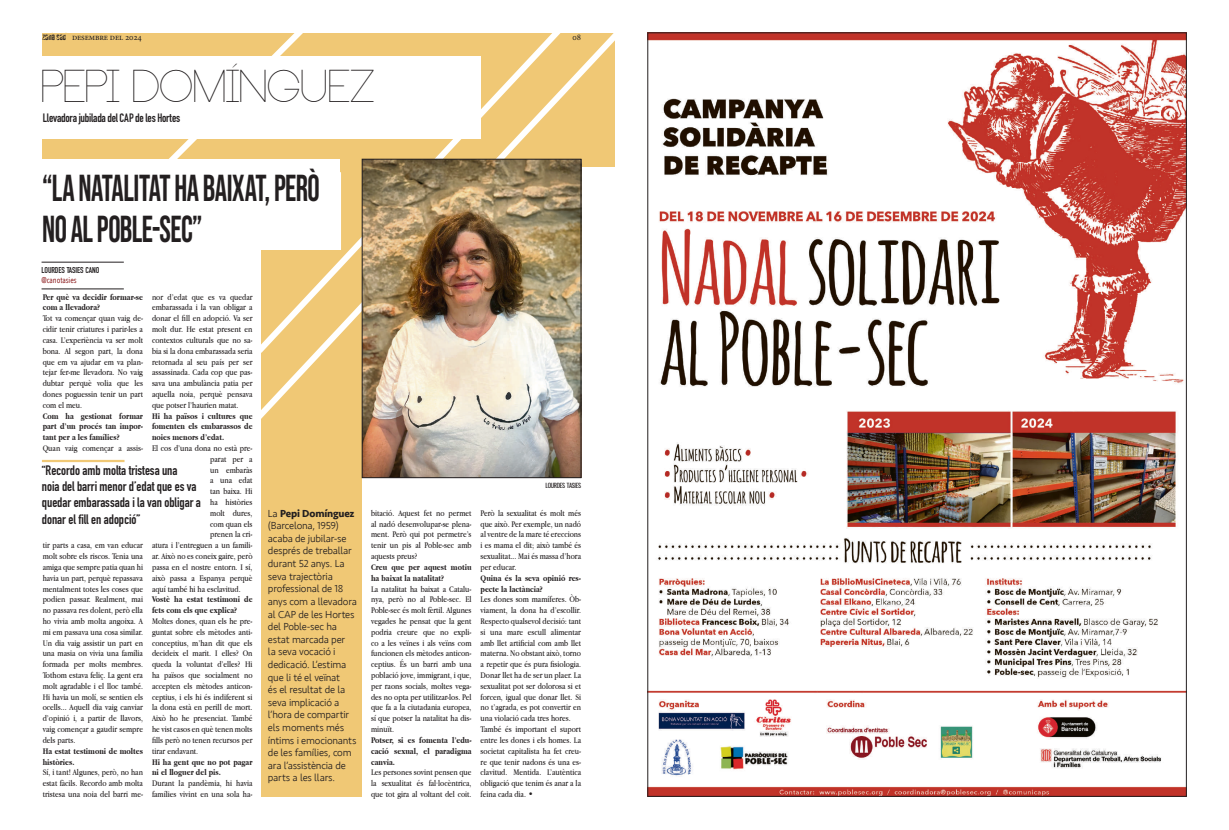
<style>
.page{position:relative;width:1229px;height:830px;background:#fff}
.page>*{position:absolute;margin:0;border:0;box-sizing:border-box;transform-origin:0 0}
.t1{font:100 45px "Neou";letter-spacing:-.06em;color:#231f20}
.t2{font:37.5px/40.5px "Bebas Neue";letter-spacing:-.015em;color:#231f20;scale:.82 1}
.t3{font:700 13.5px/16.2px "DIN Condensed";letter-spacing:-.005em;color:#231f20}
.t4{font:700 12px "DIN Condensed";letter-spacing:-.02em;color:#231f20}
.t5{font:300 10.5px/12.6px "Seravek";letter-spacing:-.02em;color:#231f20}
.t6{font:9px/10.8px "Apple Garamond";color:#231f20;text-align:justify}
.t7{font:700 9px/10.8px "Apple Garamond";color:#231f20}
.t8{font:9px "Minion Pro";letter-spacing:-.02em;color:#231f20}
.t9{font:700 8.4px "DIN Condensed";letter-spacing:-.015em;color:#231f20}
.t10{font:8.25px "Avenir Next Condensed";color:#81080a}
.t11{font:6.3px "Oswald";letter-spacing:-.045em;color:#231f20}
.s1{font-family:"Kenyan Coffee Rg"}
.s2{font-weight:700}
</style>
<div class="page">
<div style="left:42px;top:33px;width:572px;height:134px;background:#f0c875"></div>
<div style="left:262px;top:157px;width:100px;height:639px;background:#f0c875"></div>
<div style="left:0;top:56px;width:481px;height:82px;background:#fff"></div>
<hr style="left:42px;top:459px;width:83px;height:3px;background:#f0c875">
<svg style="left:261px;top:359px;width:387px;height:66px"></svg>
<svg style="left:261px;top:32px;width:419px;height:327px"></svg>
<hr style="left:42px;top:262px;width:82px;height:1px;background:#231f20">
<hr style="left:42px;top:288px;width:82px;height:1px;background:#231f20">
<svg style="left:158px;top:32px;width:196px;height:142px"></svg>
<div style="left:42px;top:159px;width:298px;height:33px;background:#fff"></div>
<div style="left:42px;top:173px;width:298px;height:76px;background:#fff"></div>
<img style="left:364px;top:161px;width:215px;height:314px">
<div style="left:362px;top:159px;width:219px;height:318px;border:1px solid #231f20"></div>
<img style="left:650px;top:35px;width:534px;height:759px">
<p class="t8" style="left:43px;top:31px;width:101px"><span class="s1">zona sec</span> desembre del 2024</p>
<p class="t8" style="left:572px;top:31px;width:10px">08</p>
<h1 class="t1" style="left:43px;top:64px;width:337px">PEPI DOMÍNGUEZ</h1>
<h3 class="t4" style="left:43px;top:109px;width:139px">Llevadora jubilada del CAP de les Hortes</h3>
<h2 class="t2" style="left:42px;top:167px;width:340px">“LA NATALITAT HA BAIXAT, PERÒ<br>NO AL POBLE-SEC”</h2>
<p class="t9" style="left:42px;top:264px;width:59px">LOURDES TASIES CANO</p>
<p class="t10" style="left:42px;top:272px;width:37px">@canotasies</p>
<p class="t7" style="left:43px;top:291px;width:102px">Per què va decidir formar-se com a llevadora?</p>
<p class="t6" style="left:43px;top:312px;width:102px">Tot va començar quan vaig de&shy;cidir tenir criatures i parir-les a casa. L’experiència va ser molt bona. Al segon part, la dona que em va ajudar em va plan&shy;tejar fer-me llevadora. No vaig dubtar perquè volia que les dones poguessin tenir un part com el meu.</p>
<p class="t7" style="left:43px;top:410px;width:102px;text-align:justify">Com ha gestionat formar part d’un procés tan impor&shy;tant per a les famílies?</p>
<p class="t6" style="left:43px;top:442px;width:102px">Quan vaig començar a assis-</p>
<p class="t6" style="left:152px;top:291px;width:102px">nor d’edat que es va quedar embarassada i la van obligar a donar el fill en adopció. Va ser molt dur. He estat present en contextos culturals que no sa&shy;bia si la dona embarassada seria retornada al seu país per ser assassinada. Cada cop que pas&shy;sava una ambulància patia per aquella noia, perquè pensava que potser l’haurien matat.</p>
<p class="t7" style="left:152px;top:410px;width:102px;text-align:justify">Hi ha països i cultures que fomenten els embarassos de noies menors d’edat.</p>
<p class="t6" style="left:152px;top:442px;width:102px">El cos d’una dona no està pre-</p>
<p class="t6" style="left:210px;top:453px;width:44px">parat per a</p>
<p class="t6" style="left:210px;top:464px;width:44px">un embaràs</p>
<p class="t6" style="left:210px;top:474px;width:44px">a una edat</p>
<p class="t6" style="left:210px;top:485px;width:44px">tan baixa. Hi</p>
<p class="t6" style="left:210px;top:496px;width:44px">ha històries</p>
<p class="t6" style="left:210px;top:507px;width:44px">molt dures,</p>
<p class="t6" style="left:210px;top:518px;width:44px">com quan els</p>
<p class="t6" style="left:210px;top:528px;width:44px">prenen la cri-</p>
<p class="t6" style="left:152px;top:539px;width:102px">atura i l’entreguen a un famili-</p>
<p class="t6" style="left:152px;top:550px;width:102px">ar. Això no es coneix gaire, però</p>
<p class="t6" style="left:152px;top:561px;width:102px">passa en el nostre entorn. I sí,</p>
<p class="t6" style="left:152px;top:572px;width:102px">això passa a Espanya perquè</p>
<p class="t6" style="left:152px;top:582px;width:90px">aquí també hi ha esclavitud.</p>
<p class="t7" style="left:152px;top:593px;width:102px">Vostè ha estat testimoni de fets com els que explica?</p>
<p class="t6" style="left:152px;top:615px;width:102px">Moltes dones, quan els he pre&shy;guntat sobre els mètodes anti&shy;conceptius, m’han dit que els decideix el marit. I elles? On queda la voluntat d’elles? Hi ha països que socialment no accepten els mètodes anticon&shy;ceptius, i els hi és indiferent si la dona està en perill de mort.<br>Això ho he presenciat. També he vist casos en què tenen molts fills però no tenen recursos per tirar endavant.</p>
<p class="t7" style="left:152px;top:755px;width:102px">Hi ha gent que no pot pagar ni el lloguer del pis.</p>
<p class="t6" style="left:152px;top:777px;width:102px">Durant la pandèmia, hi havia famílies vivint en una sola ha-</p>
<h3 class="t3" style="left:42px;top:462px;width:160px">“Recordo amb molta tristesa una<br>noia del barri menor d’edat que es va quedar embarassada i la van obligar a donar el fill en adopció”</h3>
<p class="t6" style="left:43px;top:539px;width:102px">tir parts a casa, em van educar molt sobre els riscos. Tenia una amiga que sempre patia quan hi havia un part, perquè repassava mentalment totes les coses que podien passar. Realment, mai no passava res dolent, però ella ho vivia amb molta angoixa. A mi em passava una cosa similar.<br>Un dia vaig assistir un part en una masia on vivia una família formada per molts membres.<br>Tothom estava feliç. La gent era molt agradable i el lloc també.<br>Hi havia un molí, se sentien els ocells... Aquell dia vaig canviar d’opinió i, a partir de llavors, vaig començar a gaudir sempre dels parts.</p>
<p class="t7" style="left:43px;top:745px;width:102px">Ha estat testimoni de moltes històries.</p>
<p class="t6" style="left:43px;top:766px;width:102px">Sí, i tant! Algunes, però, no han estat fàcils. Recordo amb molta tristesa una noia del barri me-</p>
<p class="t5" style="left:268px;top:506px;width:91px">La <span class="s2">Pepi Domínguez </span>(Barcelona, 1959) acaba de jubilar-se després de treballar durant 52 anys. La seva trajectòria professional de 18 anys com a llevadora al CAP de les Hortes del Poble-sec ha estat marcada per<br>la seva vocació i dedicació. L’estima que li té el veïnat<br>és el resultat de la seva implicació a l’hora de compartir els moments més íntims i emocionants de les famílies, com ara l’assistència de parts a les llars.</p>
<p class="t6" style="left:371px;top:507px;width:102px">bitació. Aquest fet no permet al nadó desenvolupar-se plena&shy;ment. Però qui pot permetre’s tenir un pis al Poble-sec amb aquests preus?</p>
<p class="t7" style="left:371px;top:561px;width:102px">Creu que per aquest motiu ha baixat la natalitat?</p>
<p class="t6" style="left:371px;top:582px;width:102px">La natalitat ha baixat a Catalu&shy;nya, però no al Poble-sec. El Poble-sec és molt fèrtil. Algunes vegades he pensat que la gent podria creure que no expli&shy;co a les veïnes i als veïns com funcionen els mètodes anticon&shy;ceptius. És un barri amb una població jove, immigrant, i que, per raons socials, moltes vega&shy;des no opta per utilitzar-los. Pel que fa a la ciutadania europea, sí que potser la natalitat ha dis&shy;minuït.</p>
<p class="t7" style="left:371px;top:734px;width:102px;text-align:justify">Potser, si es fomenta l’edu&shy;cació sexual, el paradigma canvia.</p>
<p class="t6" style="left:371px;top:766px;width:102px">Les persones sovint pensen que la sexualitat és fal·locèntrica, que tot gira al voltant del coit.</p>
<p class="t11" style="left:545px;top:480px;width:37px">LOURDES TASIES</p>
<p class="t6" style="left:481px;top:507px;width:102px">Però la sexualitat és molt més que això. Per exemple, un nadó al ventre de la mare té ereccions i es mama el dit; això també és sexualitat... Mai és massa d’hora per educar.</p>
<p class="t7" style="left:481px;top:572px;width:102px">Quina és la seva opinió res&shy;pecte la lactància?</p>
<p class="t6" style="left:481px;top:593px;width:102px;text-align:left">Les dones som mamíferes. Òb&shy;viament, la dona ha d’escollir.<br>Respecto qualsevol decisió: tant si una mare escull alimentar amb llet artificial com amb llet materna. No obstant això, torno a repetir que és pura fisiologia.<br>Donar llet ha de ser un plaer. La sexualitat pot ser dolorosa si et forcen, igual que donar llet. Si no t’agrada, es pot convertir en una violació cada tres hores.<br>També és important el suport entre les dones i els homes. La societat capitalista ha fet creu&shy;re que tenir nadons és una es&shy;clavitud. Mentida. L’autèntica obligació que tenim és anar a la feina cada dia. •</p>
</div>
